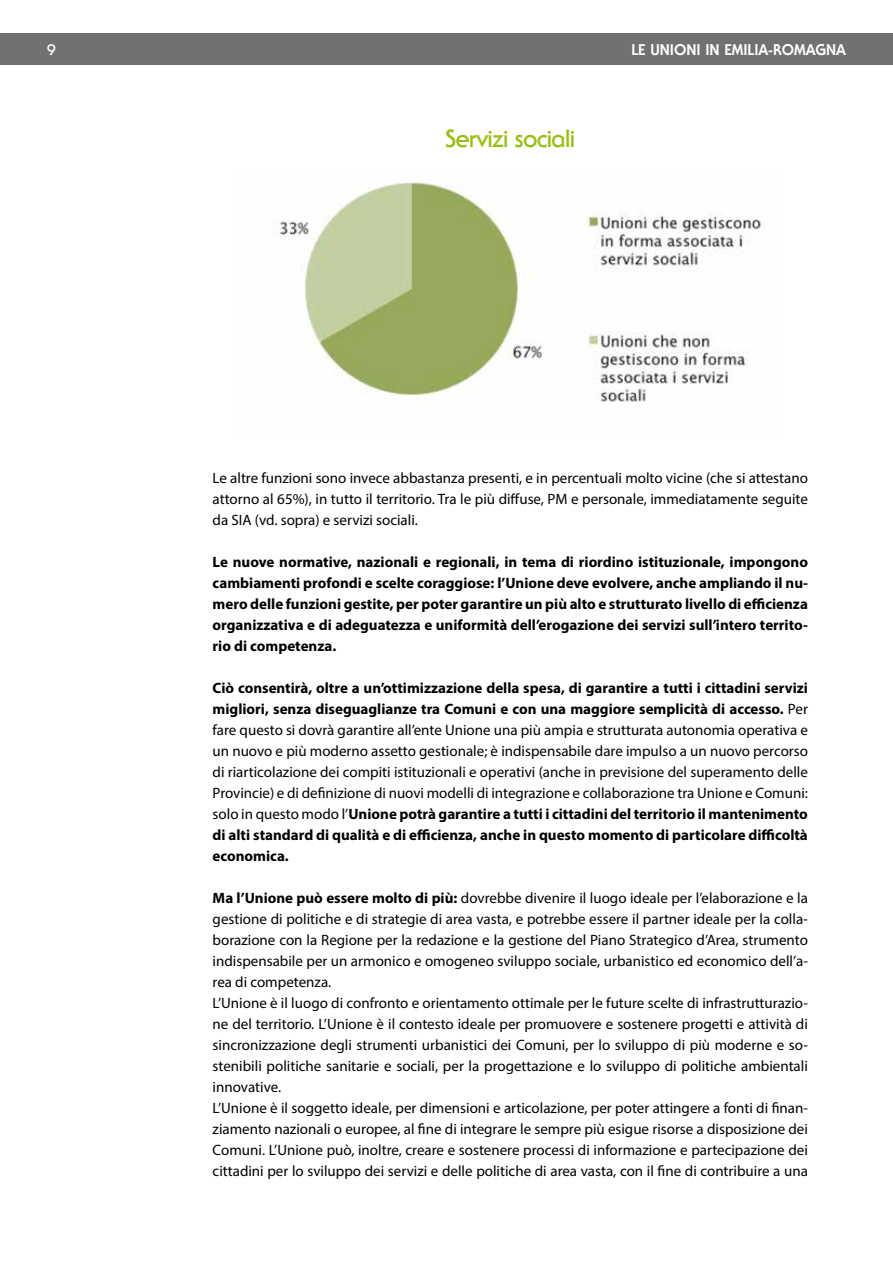
<style>
.page{position:relative;width:893px;height:1263px;background:#fff}
.page>*{position:absolute;margin:0;border:0;box-sizing:border-box;transform-origin:0 0}
.t1{font:700 24px "Serif Gothic IT Cby BT";letter-spacing:-.03em;color:#97bf0d}
.t2{font:15px/21px "Myriad Pro";color:#000;text-align:justify}
.t3{font:700 15px/21px "Myriad Pro";color:#000;text-align:justify}
.t4{font:800 15px "Serif Gothic IT Cby BT";color:#fff}
.t5{font:700 15px "Serif Gothic IT Cby BT";color:#fff}
.s1{font-weight:700}
</style>
<div class="page">
<div style="left:0;top:33px;width:893px;height:31px;background:#707172"></div>
<img style="left:276px;top:170px;width:489px;height:232px">
<p class="t5" style="left:47px;top:41px;width:11px">9</p>
<p class="t4" style="left:631px;top:40px;width:216px">LE UNIONI IN EMILIA-ROMAGNA</p>
<h1 class="t1" style="left:446px;top:124px;width:131px">Servizi sociali</h1>
<p class="t2" style="left:213px;top:467px;width:597px">Le altre funzioni sono invece abbastanza presenti, e in percentuali molto vicine (che si attestano attorno al 65%), in tutto il territorio. Tra le più diffuse, PM e personale, immediatamente seguite da SIA (vd. sopra) e servizi sociali.</p>
<p class="t3" style="left:213px;top:551px;width:597px">Le nuove normative, nazionali e regionali, in tema di riordino istituzionale, impongono cambiamenti profondi e scelte coraggiose: l’Unione deve evolvere, anche ampliando il nu&shy;mero delle funzioni gestite, per poter garantire un più alto e strutturato livello di efficienza organizzativa e di adeguatezza e uniformità dell’erogazione dei servizi sull’intero territo&shy;rio di competenza.</p>
<p class="t2" style="left:213px;top:677px;width:597px"><span class="s1">Ciò consentirà, oltre a un’ottimizzazione della spesa, di garantire a tutti i cittadini servizi migliori, senza diseguaglianze tra Comuni e con una maggiore semplicità di accesso.</span> Per fare questo si dovrà garantire all’ente Unione una più ampia e strutturata autonomia operativa e un nuovo e più moderno assetto gestionale; è indispensabile dare impulso a un nuovo percorso di riarticolazione dei compiti istituzionali e operativi (anche in previsione del superamento delle Provincie) e di definizione di nuovi modelli di integrazione e collaborazione tra Unione e Comuni: solo in questo modo l’<span class="s1">Unione potrà garantire a tutti i cittadini del territorio il mantenimento di alti standard di qualità e di efficienza, anche in questo momento di particolare difficoltà economica.</span></p>
<p class="t2" style="left:213px;top:887px;width:597px;text-align:left"><span class="s1">Ma l’Unione può essere molto di più:</span> dovrebbe divenire il luogo ideale per l’elaborazione e la gestione di politiche e di strategie di area vasta, e potrebbe essere il partner ideale per la colla&shy;borazione con la Regione per la redazione e la gestione del Piano Strategico d’Area, strumento indispensabile per un armonico e omogeneo sviluppo sociale, urbanistico ed economico dell’a&shy;rea di competenza.<br>L’Unione è il luogo di confronto e orientamento ottimale per le future scelte di infrastrutturazio&shy;ne del territorio. L’Unione è il contesto ideale per promuovere e sostenere progetti e attività di sincronizzazione degli strumenti urbanistici dei Comuni, per lo sviluppo di più moderne e so&shy;stenibili politiche sanitarie e sociali, per la progettazione e lo sviluppo di politiche ambientali innovative.<br>L’Unione è il soggetto ideale, per dimensioni e articolazione, per poter attingere a fonti di finan&shy;ziamento nazionali o europee, al fine di integrare le sempre più esigue risorse a disposizione dei Comuni. L’Unione può, inoltre, creare e sostenere processi di informazione e partecipazione dei cittadini per lo sviluppo dei servizi e delle politiche di area vasta, con il fine di contribuire a una</p>
</div>
